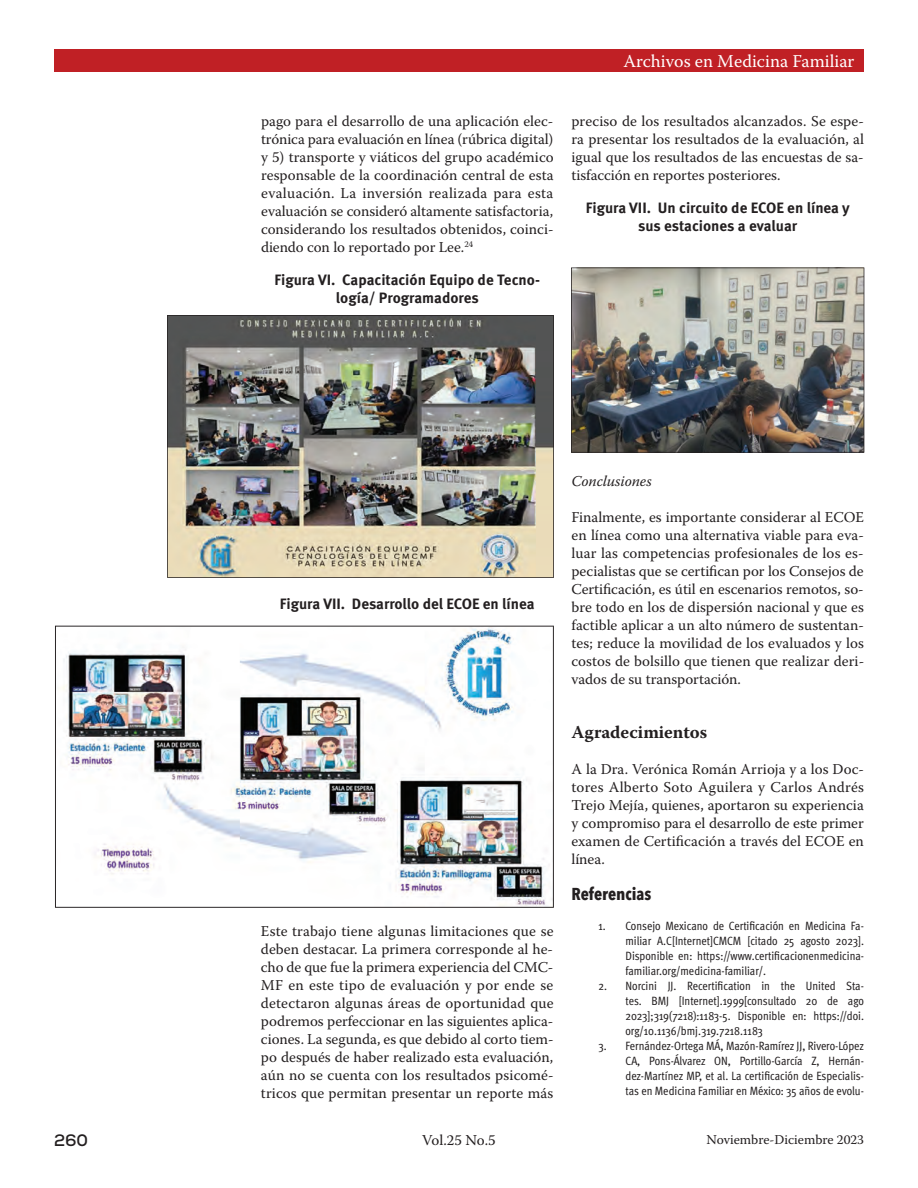
<style>
.page{position:relative;width:918px;height:1188px;background:#fff}
.page>*{position:absolute;margin:0;border:0;box-sizing:border-box;transform-origin:0 0}
.t1{font:18px "Warnock Pro";color:#fff}
.t2{font:700 18px "Warnock Pro";letter-spacing:-.005em;color:#231f20}
.t3{font:700 17.25px "Avenir Next Condensed";color:#231f20}
.t4{font:700 16.5px "Nexa";color:#231f20}
.t5{font:15px/18px "Warnock Pro";color:#231f20;text-align:justify}
.t6{font:700 15px/18px "Meta Pro";color:#231f20;text-align:center}
.t7{font:italic 15px "Warnock Pro";letter-spacing:-.005em;color:#231f20}
.t8{font:13.5px "Warnock Pro";color:#231f20}
.t9{font:condensed 12px/15px "Meta Pro";color:#231f20;text-align:justify}
</style>
<div class="page">
<div style="left:54px;top:50px;width:810px;height:22px;background:#c02025"></div>
<img style="left:571px;top:268px;width:293px;height:185px">
<img style="left:167px;top:315px;width:387px;height:263px">
<img style="left:55px;top:626px;width:499px;height:282px">
<p class="t1" style="left:623px;top:50px;width:233px">Archivos en Medicina Familiar</p>
<p class="t5" style="left:261px;top:112px;width:294px">pago para el desarrollo de una aplicación elec&shy;trónica para evaluación en línea (rúbrica digital) y 5) transporte y viáticos del grupo académico responsable de la coordinación central de esta evaluación. La inversión realizada para esta evaluación se consideró altamente satisfactoria, considerando los resultados obtenidos, coinci&shy;diendo con lo reportado por Lee.<sup>24</sup></p>
<p class="t6" style="left:275px;top:270px;width:267px">Figura VI. Capacitación Equipo de Tecno&shy;logía/ Programadores</p>
<p class="t5" style="left:571px;top:112px;width:294px">preciso de los resultados alcanzados. Se espe&shy;ra presentar los resultados de la evaluación, al igual que los resultados de las encuestas de sa&shy;tisfacción en reportes posteriores.</p>
<p class="t6" style="left:586px;top:198px;width:266px">Figura VII. Un circuito de ECOE en línea y sus estaciones a evaluar</p>
<p class="t6" style="left:280px;top:594px;width:256px">Figura VII. Desarrollo del ECOE en línea</p>
<p class="t5" style="left:261px;top:922px;width:294px">Este trabajo tiene algunas limitaciones que se deben destacar. La primera corresponde al he&shy;cho de que fue la primera experiencia del CMC-MF en este tipo de evaluación y por ende se detectaron algunas áreas de oportunidad que podremos perfeccionar en las siguientes aplica&shy;ciones. La segunda, es que debido al corto tiem&shy;po después de haber realizado esta evaluación, aún no se cuenta con los resultados psicomé&shy;tricos que permitan presentar un reporte más</p>
<p class="t7" style="left:571px;top:472px;width:82px">Conclusiones</p>
<p class="t5" style="left:571px;top:508px;width:294px">Finalmente, es importante considerar al ECOE en línea como una alternativa viable para eva&shy;luar las competencias profesionales de los es&shy;pecialistas que se certifican por los Consejos de Certificación, es útil en escenarios remotos, so&shy;bre todo en los de dispersión nacional y que es factible aplicar a un alto número de sustentan&shy;tes; reduce la movilidad de los evaluados y los costos de bolsillo que tienen que realizar deri&shy;vados de su transportación.</p>
<p class="t2" style="left:572px;top:721px;width:137px">Agradecimientos</p>
<p class="t5" style="left:572px;top:760px;width:294px">A la Dra. Verónica Román Arrioja y a los Doc&shy;tores Alberto Soto Aguilera y Carlos Andrés Trejo Mejía, quienes, aportaron su experiencia y compromiso para el desarrollo de este primer examen de Certificación a través del ECOE en línea.</p>
<p class="t3" style="left:572px;top:883px;width:81px">Referencias</p>
<p class="t9" style="left:626px;top:917px;width:240px;text-indent:-27px">1. Consejo Mexicano de Certificación en Medicina Fa&shy;miliar A.C[Internet]CMCM [citado 25 agosto 2023].<br>Disponible en: https://www.certificacionenmedicina&shy;familiar.org/medicina-familiar/.</p>
<p class="t9" style="left:626px;top:977px;width:240px;text-indent:-27px">2. Norcini JJ. Recertification in the United Sta&shy;tes. BMJ [Internet].1999[consultado 20 de ago 2023];319(7218):1183-5. Disponible en: https://doi. org/10.1136/bmj.319.7218.1183</p>
<p class="t9" style="left:626px;top:1037px;width:240px;text-indent:-27px">3. Fernández-Ortega MÁ, Mazón-Ramírez JJ, Rivero-López CA, Pons-Álvarez ON, Portillo-García Z, Hernán&shy;dez-Martínez MP, et al. La certificación de Especialis&shy;tas en Medicina Familiar en México: 35 años de evolu-</p>
<p class="t4" style="left:54px;top:1129px;width:36px">260</p>
<p class="t5" style="left:422px;top:1131px;width:75px">Vol.25 No.5</p>
<p class="t8" style="left:706px;top:1131px;width:159px">Noviembre-Diciembre 2023</p>
</div>
